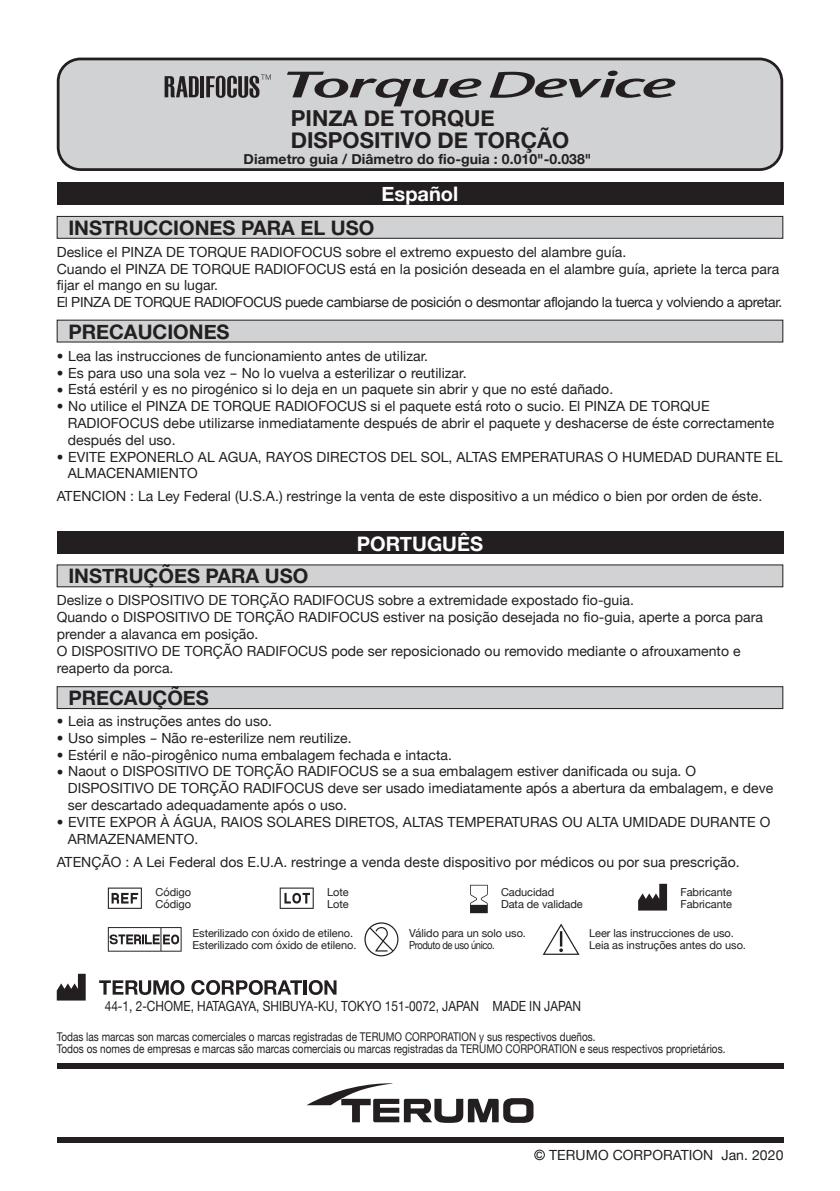
<style>
.page{position:relative;width:840px;height:1191px;background:#fff}
.page>*{position:absolute;margin:0;border:0;box-sizing:border-box;transform-origin:0 0}
.t1{font:700 22px/22px "Helvetica Neue";color:#231f20}
.t2{font:700 20px "Helvetica Neue";color:#231f20}
.t3{font:700 20px "Helvetica Neue";color:#fff}
.t4{font:14px/16.8px "Helvetica Neue";letter-spacing:.005em;color:#231f20}
.t5{font:14px "Helvetica Neue";letter-spacing:.005em;color:#231f20;scale:.85 1}
.t6{font:700 14px "Helvetica Neue";letter-spacing:.005em;color:#231f20}
.t7{font:12px/12px "Helvetica Neue";letter-spacing:.005em;color:#231f20;scale:.83 1}
.t8{font:11px/12.4px "Helvetica Neue";letter-spacing:-.005em;color:#231f20}
.s1{font-size:22px}
.s2{font-size:12px}
</style>
<div class="page">
<div style="left:57px;top:216px;width:725px;height:22px;background:#d1d2d4"></div>
<div style="left:57px;top:216px;width:725px;height:23px;border:1px solid #231f20"></div>
<div style="left:57px;top:320px;width:725px;height:22px;background:#d1d2d4"></div>
<div style="left:57px;top:565px;width:725px;height:22px;background:#d1d2d4"></div>
<div style="left:57px;top:564px;width:725px;height:23px;border:1px solid #231f20"></div>
<div style="left:57px;top:686px;width:725px;height:22px;background:#d1d2d4"></div>
<div style="left:57px;top:686px;width:725px;height:23px;border:1px solid #231f20"></div>
<div style="left:57px;top:182px;width:725px;height:23px;background:#231f20"></div>
<div style="left:57px;top:531px;width:725px;height:23px;background:#231f20"></div>
<div style="left:534px;top:1149px;width:10px;height:11px;border:1px solid #231f20;border-radius:50%"></div>
<div style="left:58px;top:59px;width:723px;height:111px;background:#d1d2d4;border-radius:22px"></div>
<div style="left:57px;top:58px;width:725px;height:113px;border:3px solid #231f20;border-radius:22px"></div>
<div style="left:57px;top:1063px;width:725px;height:6px;background:#231f20"></div>
<div style="left:57px;top:1137px;width:725px;height:5px;background:#231f20"></div>
<svg style="left:306px;top:1083px;width:227px;height:39px"></svg>
<svg style="left:108px;top:887px;width:34px;height:22px"></svg>
<svg style="left:279px;top:887px;width:34px;height:22px"></svg>
<svg style="left:470px;top:884px;width:17px;height:29px"></svg>
<svg style="left:364px;top:922px;width:34px;height:34px"></svg>
<svg style="left:108px;top:927px;width:73px;height:24px"></svg>
<svg style="left:638px;top:883px;width:28px;height:27px"></svg>
<svg style="left:489px;top:71px;width:186px;height:27px"></svg>
<svg style="left:287px;top:72px;width:194px;height:34px"></svg>
<svg style="left:164px;top:76px;width:34px;height:21px"></svg>
<hr style="left:200px;top:76px;width:4px;height:21px;background:#231f20">
<svg style="left:206px;top:74px;width:65px;height:24px"></svg>
<svg style="left:99px;top:980px;width:85px;height:15px"></svg>
<svg style="left:191px;top:980px;width:111px;height:15px"></svg>
<hr style="left:303px;top:980px;width:3px;height:14px;background:#231f20">
<svg style="left:308px;top:980px;width:28px;height:15px"></svg>
<svg style="left:57px;top:973px;width:29px;height:27px"></svg>
<svg style="left:542px;top:923px;width:37px;height:32px"></svg>
<h1 class="t1" style="left:291px;top:107px;width:280px">PINZA DE TORQUE<br>DISPOSITIVO DE TORÇÃO</h1>
<p class="t6" style="left:243px;top:148px;width:349px">Diametro guia / Diâmetro do fio-guia : 0.010"-0.038"</p>
<h2 class="t2" style="left:68px;top:212px;width:307px">INSTRUCCIONES PARA EL USO</h2>
<h2 class="t3" style="left:381px;top:178px;width:78px">Español</h2>
<p class="t4" style="left:57px;top:244px;width:726px">Deslice el PINZA DE TORQUE RADIOFOCUS sobre el extremo expuesto del alambre guía.<br>Cuando el PINZA DE TORQUE RADIOFOCUS está en la posición deseada en el alambre guía, apriete la terca para fijar el mango en su lugar.<br>El PINZA DE TORQUE RADIOFOCUS puede cambiarse de posición o desmontar aflojando la tuerca y volviendo a apretar.</p>
<h2 class="t2" style="left:68px;top:316px;width:163px">PRECAUCIONES</h2>
<p class="t4" style="left:56px;top:348px;width:373px"><span class="s1">•</span> Lea las instrucciones de funcionamiento antes de utilizar.</p>
<p class="t4" style="left:56px;top:365px;width:412px"><span class="s1">•</span> Es para uso una sola vez - No lo vuelva a esterilizar o reutilizar.</p>
<p class="t4" style="left:56px;top:382px;width:558px"><span class="s1">•</span> Está estéril y es no pirogénico si lo deja en un paquete sin abrir y que no esté dañado.</p>
<p class="t4" style="left:68px;top:399px;width:707px;text-indent:-12px"><span class="s1">•</span> No utilice el PINZA DE TORQUE RADIOFOCUS si el paquete está roto o sucio. El PINZA DE TORQUE<br>RADIOFOCUS debe utilizarse inmediatamente después de abrir el paquete y deshacerse de éste correctamente después del uso.</p>
<p class="t4" style="left:68px;top:449px;width:715px;text-indent:-12px"><span class="s1">•</span> EVITE EXPONERLO AL AGUA, RAYOS DIRECTOS DEL SOL, ALTAS EMPERATURAS O HUMEDAD DURANTE EL<br>ALMACENAMIENTO</p>
<p class="t4" style="left:57px;top:489px;width:706px">ATENCION : La Ley Federal (U.S.A.) restringe la venta de este dispositivo a un médico o bien por orden de éste.</p>
<h2 class="t2" style="left:68px;top:560px;width:241px">INSTRUÇÕES PARA USO</h2>
<h2 class="t3" style="left:357px;top:528px;width:127px">PORTUGUÊS</h2>
<p class="t4" style="left:57px;top:593px;width:707px">Deslize o DISPOSITIVO DE TORÇÃO RADIFOCUS sobre a extremidade expostado fio-guia.<br>Quando o DISPOSITIVO DE TORÇÃO RADIFOCUS estiver na posição desejada no fio-guia, aperte a porca para prender a alavanca em posição.<br>O DISPOSITIVO DE TORÇÃO RADIFOCUS pode ser reposicionado ou removido mediante o afrouxamento e reaperto da porca.</p>
<h2 class="t2" style="left:68px;top:682px;width:142px">PRECAUÇÕES</h2>
<p class="t4" style="left:56px;top:713px;width:217px"><span class="s1">•</span> Leia as instruções antes do uso.</p>
<p class="t4" style="left:56px;top:730px;width:297px"><span class="s1">•</span> Uso simples - Não re-esterilize nem reutilize.</p>
<p class="t4" style="left:56px;top:747px;width:397px"><span class="s1">•</span> Estéril e não-pirogênico numa embalagem fechada e intacta.</p>
<p class="t4" style="left:68px;top:764px;width:706px;text-indent:-12px"><span class="s1">•</span> Naout o DISPOSITIVO DE TORÇÃO RADIFOCUS se a sua embalagem estiver danificada ou suja. O<br>DISPOSITIVO DE TORÇÃO RADIFOCUS deve ser usado imediatamente após a abertura da embalagem, e deve ser descartado adequadamente após o uso.</p>
<p class="t4" style="left:68px;top:814px;width:703px;text-indent:-12px"><span class="s1">•</span> EVITE EXPOR À ÁGUA, RAIOS SOLARES DIRETOS, ALTAS TEMPERATURAS OU ALTA UMIDADE DURANTE O<br>ARMAZENAMENTO.</p>
<p class="t4" style="left:57px;top:854px;width:684px">ATENÇÃO : A Lei Federal dos E.U.A. restringe a venda deste dispositivo por médicos ou por sua prescrição.</p>
<p class="t8" style="left:155px;top:886px;width:37px">Código<br>Código</p>
<p class="t8" style="left:327px;top:886px;width:23px">Lote<br>Lote</p>
<p class="t8" style="left:501px;top:886px;width:83px">Caducidad<br>Data de validade</p>
<p class="t8" style="left:409px;top:927px;width:118px">Válido para un solo uso.<br>Produto de uso único.</p>
<p class="t8" style="left:680px;top:886px;width:53px">Fabricante<br>Fabricante</p>
<p class="t8" style="left:192px;top:927px;width:165px">Esterilizado con óxido de etileno.<br>Esterilizado com óxido de etileno.</p>
<p class="t8" style="left:589px;top:927px;width:158px">Leer las instrucciones de uso.<br>Leia as instruções antes do uso.</p>
<p class="t5" style="left:105px;top:995px;width:561px">44-1, 2-CHOME, HATAGAYA, SHIBUYA-KU, TOKYO 151-0072, JAPAN MADE IN JAPAN</p>
<p class="t7" style="left:57px;top:1031px;width:806px">Todas las marcas son marcas comerciales o marcas registradas de TERUMO CORPORATION y sus respectivos dueños.<br>Todos os nomes de empresas e marcas são marcas comerciais ou marcas registradas da TERUMO CORPORATION e seus respectivos proprietários.</p>
<p class="t4" style="left:536px;top:1147px;width:248px"><span class="s2">c</span> TERUMO CORPORATION Jan. 2020</p>
</div>
